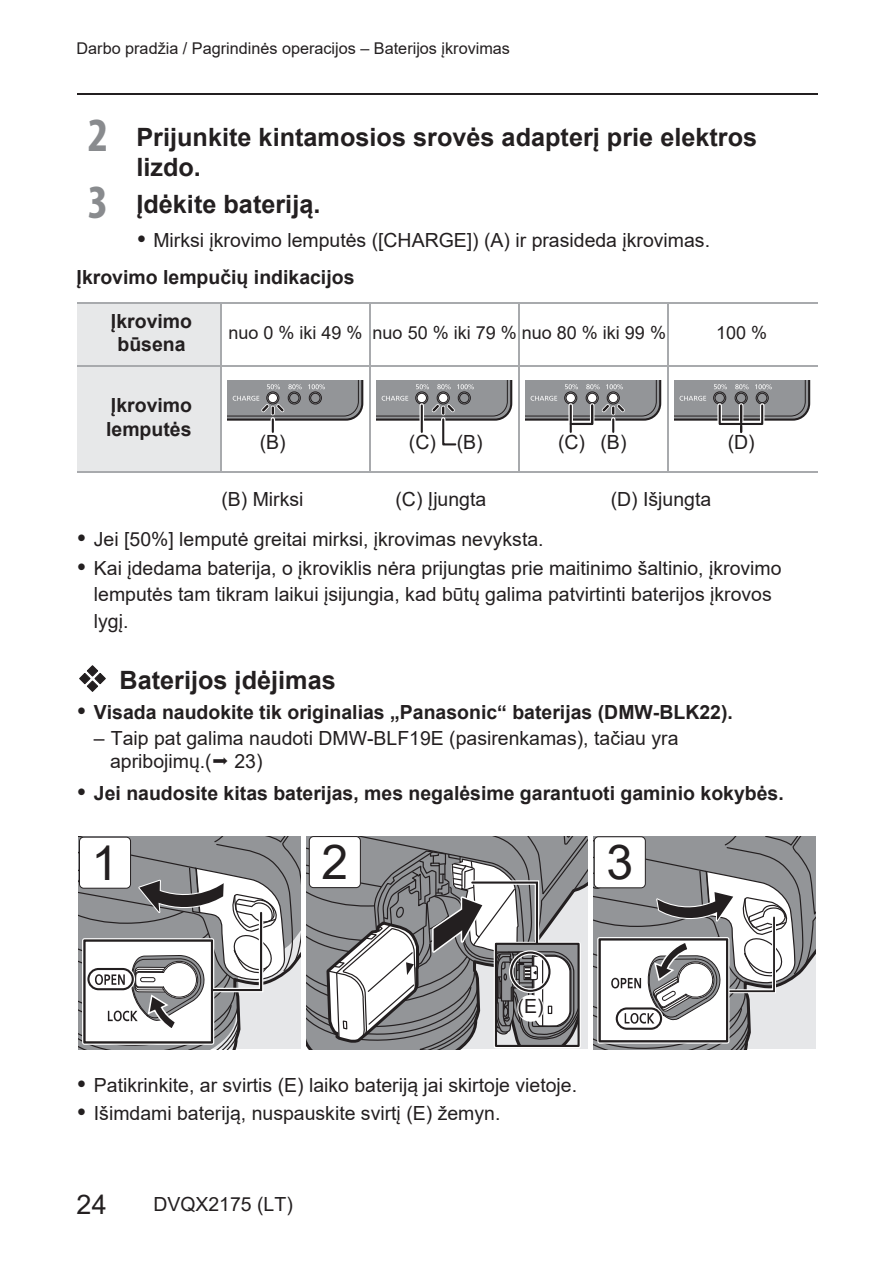
<style>
.page{position:relative;width:894px;height:1261px;background:#fff}
.page>*{position:absolute;margin:0;border:0;box-sizing:border-box;transform-origin:0 0}
.t1{font:48px "Arial";color:#231f20}
.t2{font:27px "Arial";color:#231f20}
.t3{font:700 25.2px/30.3px "Arial";color:#231f20}
.t4{font:19.5px/26.4px "Arial";color:#231f20}
.t5{font:700 19.5px/23.4px "Arial";color:#231f20;text-align:center}
.t6{font:18px "Arial";color:#231f20}
.t7{font:16.2px "Arial";color:#231f20}
.s1{font-family:"Myriad Pro";font-stretch:condensed;font-size:48px;color:#898b8e}
.s2{font-weight:700}
</style>
<div class="page">
<hr style="left:77px;top:93px;width:740px;height:2px;background:#231f20">
<svg style="left:79px;top:665px;width:27px;height:26px"></svg>
<div style="left:77px;top:302px;width:144px;height:63px;background:#e7e8e9"></div>
<div style="left:77px;top:365px;width:144px;height:107px;background:#e7e8e9"></div>
<hr style="left:221px;top:302px;width:1px;height:170px;background:#a8aaad">
<hr style="left:369px;top:302px;width:2px;height:170px;background:#a8aaad">
<hr style="left:518px;top:302px;width:2px;height:170px;background:#a8aaad">
<hr style="left:667px;top:302px;width:1px;height:170px;background:#a8aaad">
<hr style="left:77px;top:302px;width:740px;height:1px;background:#a8aaad">
<hr style="left:77px;top:365px;width:740px;height:1px;background:#a8aaad">
<hr style="left:77px;top:471px;width:740px;height:1px;background:#a8aaad">
<svg style="left:228px;top:381px;width:136px;height:51px"></svg>
<svg style="left:376px;top:381px;width:137px;height:65px"></svg>
<svg style="left:525px;top:381px;width:136px;height:51px"></svg>
<svg style="left:674px;top:381px;width:136px;height:40px;background:#898a8d"></svg>
<svg style="left:738px;top:408px;width:5px;height:24px"></svg>
<div style="left:717px;top:403px;width:47px;height:23px;border:4px solid #fff"></div>
<div style="left:718px;top:404px;width:45px;height:21px;border:2px solid #231f20"></div>
<hr style="left:739px;top:405px;width:3px;height:27px;background:#231f20">
<svg style="left:79px;top:836px;width:221px;height:212px"></svg>
<svg style="left:306px;top:836px;width:281px;height:214px"></svg>
<div style="left:517px;top:994px;width:27px;height:27px;background:#fff;border-radius:50%"></div>
<svg style="left:593px;top:836px;width:221px;height:212px"></svg>
<div style="left:594px;top:836px;width:51px;height:51px;background:#fff;border-radius:4px"></div>
<div style="left:593px;top:836px;width:52px;height:52px;border:1px solid #231f20;border-radius:4px"></div>
<p class="t7" style="left:77px;top:37px;width:435px">Darbo pradžia / Pagrindinės operacijos – Baterijos įkrovimas</p>
<p class="t3" style="left:136px;top:122px;width:622px;text-indent:-49px"><span class="s1">2</span> Prijunkite kintamosios srovės adapterį prie elektros lizdo.</p>
<p class="t3" style="left:88px;top:189px;width:234px"><span class="s1">3</span> Įdėkite bateriją.</p>
<p class="t4" style="left:77px;top:221px;width:634px;line-height:37.8px;text-indent:60px">• Mirksi įkrovimo lemputės ([CHARGE]) (A) ir prasideda įkrovimas.<br><span class="s2">Įkrovimo lempučių indikacijos</span></p>
<p class="t5" style="left:111px;top:309px;width:83px">Įkrovimo būsena</p>
<p class="t6" style="left:228px;top:320px;width:439px">nuo 0 % iki 49 % nuo 50 % iki 79 % nuo 80 % iki 99 %</p>
<p class="t6" style="left:715px;top:320px;width:53px">100 %</p>
<p class="t5" style="left:106px;top:394px;width:87px;text-align:left">Įkrovimo lemputės</p>
<p class="t4" style="left:260px;top:429px;width:27px">(B)</p>
<p class="t4" style="left:408px;top:429px;width:75px">(C) (B)</p>
<p class="t4" style="left:558px;top:429px;width:70px">(C) (B)</p>
<p class="t4" style="left:727px;top:429px;width:29px">(D)</p>
<p class="t4" style="left:221px;top:485px;width:84px">(B) Mirksi</p>
<p class="t4" style="left:395px;top:485px;width:92px">(C) Įjungta</p>
<p class="t4" style="left:610px;top:485px;width:102px">(D) Išjungta</p>
<p class="t4" style="left:77px;top:526px;width:468px">• Jei [50%] lemputė greitai mirksi, įkrovimas nevyksta.</p>
<p class="t4" style="left:94px;top:554px;width:689px;text-indent:-17px">• Kai įdedama baterija, o įkroviklis nėra prijungtas prie maitinimo šaltinio, įkrovimo lemputės tam tikram laikui įsijungia, kad būtų galima patvirtinti baterijos įkrovos lygį.</p>
<p class="t3" style="left:119px;top:664px;width:218px">Baterijos įdėjimas</p>
<p class="t5" style="left:77px;top:700px;width:657px">• Visada naudokite tik originalias „Panasonic“ baterijas (DMW-BLK22).</p>
<p class="t4" style="left:110px;top:725px;width:569px;line-height:23.4px;text-indent:-16px">– Taip pat galima naudoti DMW-BLF19E (pasirenkamas), tačiau yra apribojimų.( 23)</p>
<p class="t5" style="left:77px;top:782px;width:708px">• Jei naudosite kitas baterijas, mes negalėsime garantuoti gaminio kokybės.</p>
<h1 class="t1" style="left:92px;top:829px;width:28px">1</h1>
<h1 class="t1" style="left:321px;top:829px;width:28px">2</h1>
<h1 class="t1" style="left:606px;top:829px;width:28px">3</h1>
<p class="t4" style="left:517px;top:993px;width:27px">(E)</p>
<p class="t4" style="left:77px;top:1071px;width:502px">• Patikrinkite, ar svirtis (E) laiko bateriją jai skirtoje vietoje.</p>
<p class="t4" style="left:77px;top:1099px;width:425px">• Išimdami bateriją, nuspauskite svirtį (E) žemyn.</p>
<h2 class="t2" style="left:77px;top:1185px;width:32px">24</h2>
<p class="t4" style="left:153px;top:1190px;width:141px">DVQX2175 (LT)</p>
</div>
